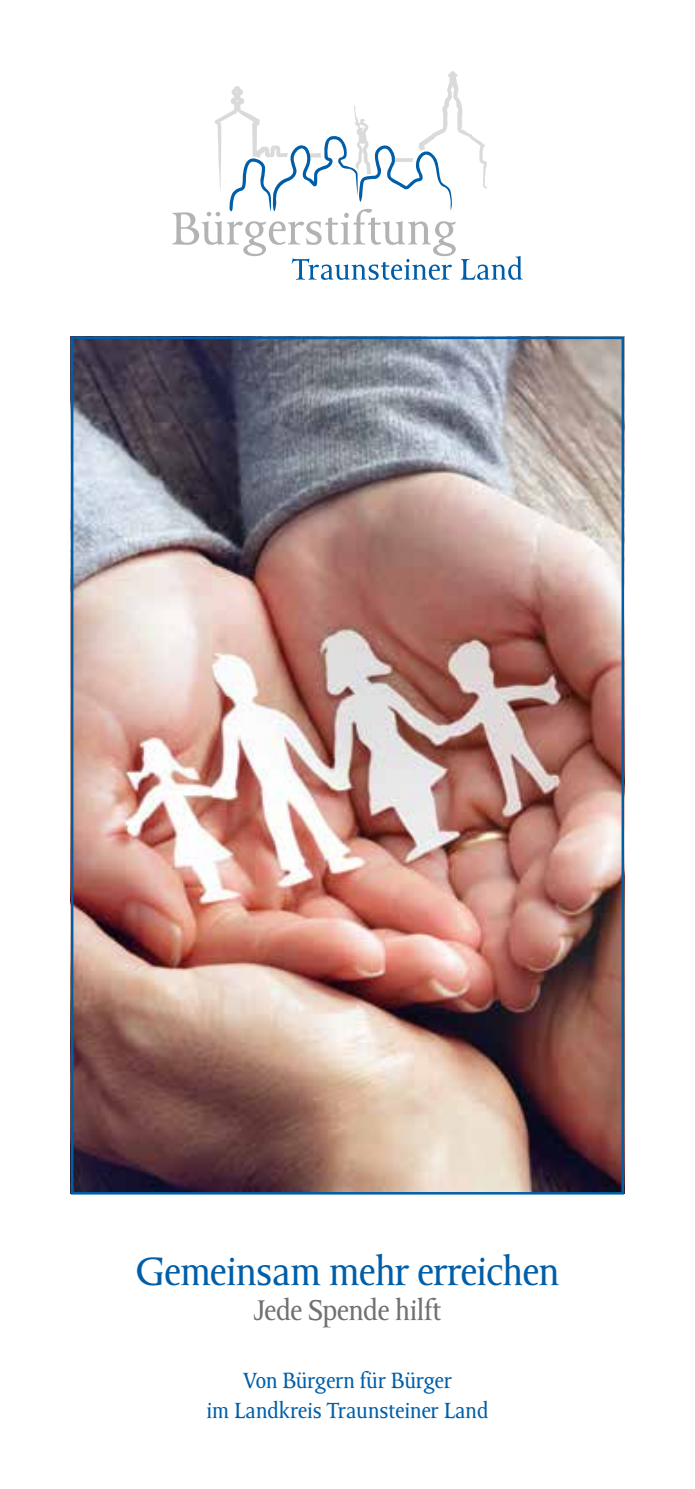
<style>
.page{position:relative;width:695px;height:1489px;background:#fff}
.page>*{position:absolute;margin:0;border:0;box-sizing:border-box;transform-origin:0 0}
.t1{font:45px "Octavian";letter-spacing:-.01em;color:#005ea8}
.t2{font:32.5px "Octavian";letter-spacing:-.01em;color:#707172}
.t3{font:25px/30px "Octavian";color:#005ea8;text-align:center}
</style>
<div class="page">
<svg style="left:172px;top:71px;width:350px;height:209px"></svg>
<img style="left:74px;top:339px;width:547px;height:852px">
<h1 class="t1" style="left:136px;top:1247px;width:425px">Gemeinsam mehr erreichen</h1>
<h2 class="t2" style="left:253px;top:1292px;width:189px">Jede Spende hilft</h2>
<p class="t3" style="left:206px;top:1365px;width:283px">Von Bürgern für Bürger<br>im Landkreis Traunsteiner Land</p>
</div>
